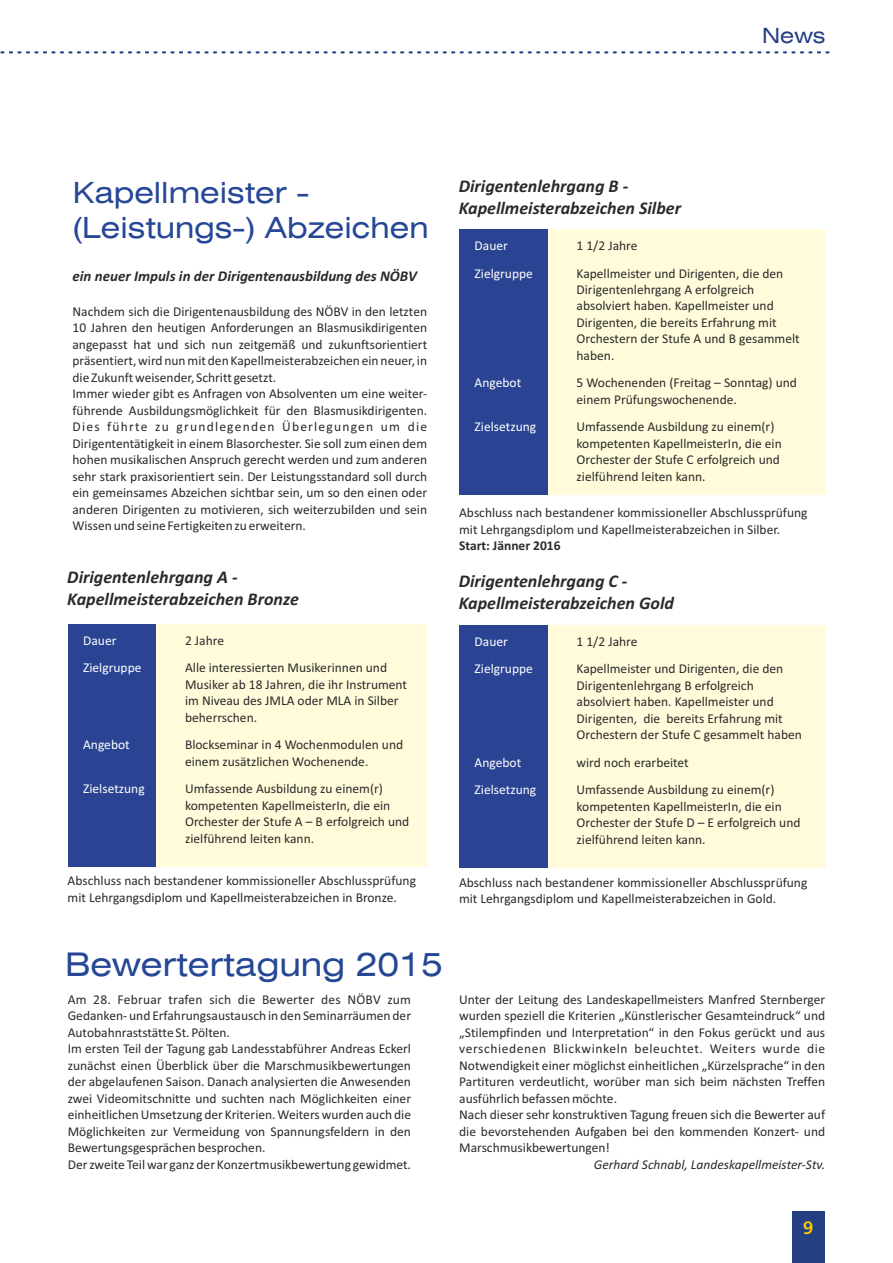
<style>
.page{position:relative;width:893px;height:1263px;background:#fff}
.page>*{position:absolute;margin:0;border:0;box-sizing:border-box;transform-origin:0 0}
.t1{font:expanded 32.55px "Swiss 721 BT";color:#264796}
.t2{font:expanded 29.25px/34.8px "Swiss 721 BT";color:#264796}
.t3{font:expanded 21px "Swiss 721 BT";color:#244082}
.t4{font:italic 700 18px/21.9px "Calibri";color:#2b2a29}
.t5{font:18px "Humanist 777 BT Bold B";color:#fecc00}
.t6{font:italic 700 15px "Calibri";color:#2b2a29}
.t7{font:13.5px/16.5px "Calibri";color:#2b2a29}
.t8{font:13.5px "Calibri";color:#fefefe}
.t9{font:italic 13.5px "Calibri";color:#2b2a29}
.t10{font:700 13.5px "Calibri";color:#2b2a29}
</style>
<div class="page">
<div style="left:68px;top:624px;width:88px;height:242px;background:#2a4493"></div>
<div style="left:459px;top:229px;width:89px;height:265px;background:#2a4493"></div>
<div style="left:459px;top:625px;width:89px;height:242px;background:#2a4493"></div>
<div style="left:156px;top:624px;width:271px;height:242px;background:#fffbdb"></div>
<div style="left:548px;top:229px;width:277px;height:265px;background:#fffbdb"></div>
<div style="left:548px;top:625px;width:277px;height:242px;background:#fffbdb"></div>
<div style="left:792px;top:1211px;width:32px;height:52px;background:#244082"></div>
<svg style="left:0;top:51px;width:830px;height:2px"></svg>
<h3 class="t3" style="left:762px;top:27px;width:65px">News</h3>
<h2 class="t2" style="left:73px;top:178px;width:358px">Kapellmeister - (Leistungs-) Abzeichen</h2>
<p class="t6" style="left:73px;top:269px;width:346px">ein neuer Impuls in der Dirigentenausbildung des NÖBV</p>
<p class="t7" style="left:72px;top:304px;width:356px">Nachdem sich die Dirigentenausbildung des NÖBV in den letzten 10 Jahren den heutigen Anforderungen an Blasmusikdirigenten angepasst hat und sich nun zeitgemäß und zukunftsorientiert präsentiert, wird nun mit den Kapellmeisterabzeichen ein neuer, in die Zukunft weisender, Schritt gesetzt.<br>Immer wieder gibt es Anfragen von Absolventen um eine weiter&shy;führende Ausbildungsmöglichkeit für den Blasmusikdirigenten.<br>Dies führte zu grundlegenden Überlegungen um die Dirigententätigkeit in einem Blasorchester. Sie soll zum einen dem hohen musikalischen Anspruch gerecht werden und zum anderen sehr stark praxisorientiert sein. Der Leistungsstandard soll durch ein gemeinsames Abzeichen sichtbar sein, um so den einen oder anderen Dirigenten zu motivieren, sich weiterzubilden und sein Wissen und seine Fertigkeiten zu erweitern.</p>
<h3 class="t4" style="left:67px;top:567px;width:233px">Dirigentenlehrgang A -<br>Kapellmeisterabzeichen Bronze</h3>
<p class="t8" style="left:83px;top:635px;width:35px">Dauer</p>
<p class="t7" style="left:185px;top:633px;width:41px">2 Jahre</p>
<p class="t8" style="left:83px;top:662px;width:60px">Zielgruppe</p>
<p class="t7" style="left:185px;top:661px;width:223px">Alle interessierten Musikerinnen und<br>Musiker ab 18 Jahren, die ihr Instrument im Niveau des JMLA oder MLA in Silber beherrschen.</p>
<p class="t8" style="left:83px;top:739px;width:48px">Angebot</p>
<p class="t7" style="left:185px;top:737px;width:220px">Blockseminar in 4 Wochenmodulen und einem zusätzlichen Wochenende.</p>
<p class="t8" style="left:83px;top:783px;width:63px">Zielsetzung</p>
<p class="t7" style="left:185px;top:781px;width:226px">Umfassende Ausbildung zu einem(r) kompetenten KapellmeisterIn, die ein Orchester der Stufe A – B erfolgreich und zielführend leiten kann.</p>
<p class="t7" style="left:68px;top:874px;width:350px">Abschluss nach bestandener kommissioneller Abschlussprüfung mit Lehrgangsdiplom und Kapellmeisterabzeichen in Bronze.</p>
<h3 class="t4" style="left:459px;top:177px;width:224px">Dirigentenlehrgang B -<br>Kapellmeisterabzeichen Silber</h3>
<p class="t8" style="left:475px;top:240px;width:35px">Dauer</p>
<p class="t7" style="left:577px;top:238px;width:62px">1 1/2 Jahre</p>
<p class="t8" style="left:475px;top:267px;width:60px">Zielgruppe</p>
<p class="t7" style="left:577px;top:266px;width:225px">Kapellmeister und Dirigenten, die den<br>Dirigentenlehrgang A erfolgreich absolviert haben. Kapellmeister und<br>Dirigenten, die bereits Erfahrung mit<br>Orchestern der Stufe A und B gesammelt haben.</p>
<p class="t8" style="left:475px;top:377px;width:48px">Angebot</p>
<p class="t7" style="left:577px;top:376px;width:222px">5 Wochenenden (Freitag – Sonntag) und einem Prüfungswochenende.</p>
<p class="t8" style="left:475px;top:421px;width:63px">Zielsetzung</p>
<p class="t7" style="left:577px;top:420px;width:207px">Umfassende Ausbildung zu einem(r) kompetenten KapellmeisterIn, die ein Orchester der Stufe C erfolgreich und zielführend leiten kann.</p>
<p class="t7" style="left:459px;top:505px;width:350px">Abschluss nach bestandener kommissioneller Abschlussprüfung mit Lehrgangsdiplom und Kapellmeisterabzeichen in Silber.</p>
<p class="t10" style="left:459px;top:540px;width:103px">Start: Jänner 2016</p>
<h3 class="t4" style="left:459px;top:571px;width:217px">Dirigentenlehrgang C -<br>Kapellmeisterabzeichen Gold</h3>
<p class="t8" style="left:475px;top:636px;width:35px">Dauer</p>
<p class="t7" style="left:577px;top:634px;width:62px">1 1/2 Jahre</p>
<p class="t8" style="left:475px;top:663px;width:60px">Zielgruppe</p>
<p class="t7" style="left:577px;top:662px;width:227px">Kapellmeister und Dirigenten, die den Dirigentenlehrgang B erfolgreich absolviert haben. Kapellmeister und Dirigenten, die bereits Erfahrung mit Orchestern der Stufe C gesammelt haben</p>
<p class="t8" style="left:475px;top:757px;width:48px">Angebot</p>
<p class="t7" style="left:577px;top:755px;width:114px">wird noch erarbeitet</p>
<p class="t8" style="left:475px;top:784px;width:63px">Zielsetzung</p>
<p class="t7" style="left:577px;top:782px;width:225px">Umfassende Ausbildung zu einem(r) kompetenten KapellmeisterIn, die ein Orchester der Stufe D – E erfolgreich und zielführend leiten kann.</p>
<p class="t7" style="left:459px;top:875px;width:350px">Abschluss nach bestandener kommissioneller Abschlussprüfung mit Lehrgangsdiplom und Kapellmeisterabzeichen in Gold.</p>
<h1 class="t1" style="left:65px;top:951px;width:379px">Bewertertagung 2015</h1>
<p class="t7" style="left:68px;top:992px;width:345px">Am 28. Februar trafen sich die Bewerter des NÖBV zum Gedanken- und Erfahrungsaustausch in den Seminarräumen der Autobahnraststätte St. Pölten.<br>Im ersten Teil der Tagung gab Landesstabführer Andreas Eckerl zunächst einen Überblick über die Marschmusikbewertungen der abgelaufenen Saison. Danach analysierten die Anwesenden zwei Videomitschnitte und suchten nach Möglichkeiten einer einheitlichen Umsetzung der Kriterien. Weiters wurden auch die Möglichkeiten zur Vermeidung von Spannungsfeldern in den Bewertungsgesprächen besprochen.<br>Der zweite Teil war ganz der Konzertmusikbewertung gewidmet.</p>
<p class="t7" style="left:459px;top:992px;width:367px">Unter der Leitung des Landeskapellmeisters Manfred Sternberger wurden speziell die Kriterien „Künstlerischer Gesamteindruck“ und „Stilempfinden und Interpretation“ in den Fokus gerückt und aus verschiedenen Blickwinkeln beleuchtet. Weiters wurde die Notwendigkeit einer möglichst einheitlichen „Kürzelsprache“ in den Partituren verdeutlicht, worüber man sich beim nächsten Treffen ausführlich befassen möchte.<br>Nach dieser sehr konstruktiven Tagung freuen sich die Bewerter auf die bevorstehenden Aufgaben bei den kommenden Konzert- und Marschmusikbewertungen!</p>
<p class="t9" style="left:594px;top:1158px;width:233px">Gerhard Schnabl, Landeskapellmeister-Stv.</p>
<h3 class="t5" style="left:803px;top:1220px;width:12px">9</h3>
</div>
